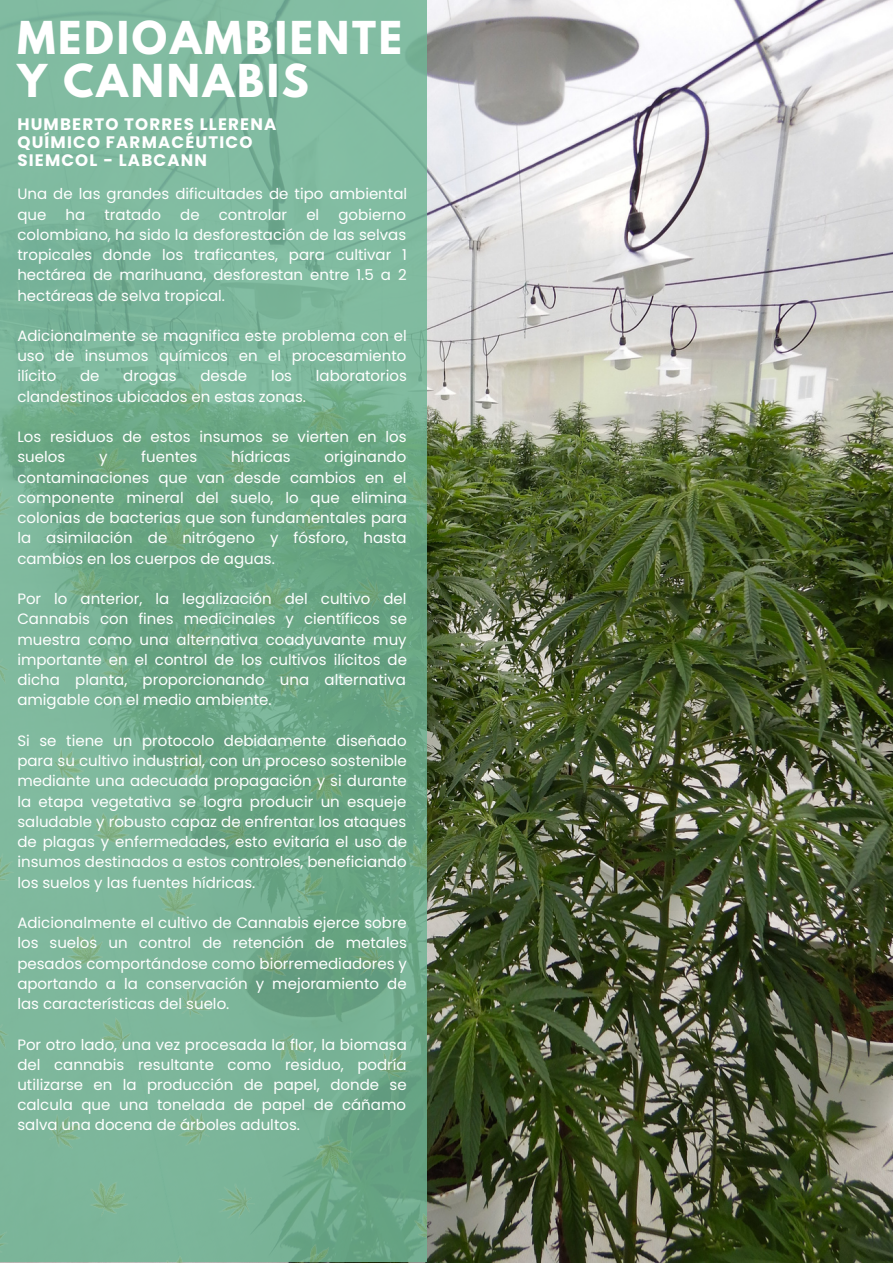
<style>
.page{position:relative;width:893px;height:1264px;background:#fff}
.page>*{position:absolute;margin:0;border:0;box-sizing:border-box;transform-origin:0 0}
.t1{font:700 40.2px/42.8px "League Spartan";letter-spacing:.07em;color:#fff}
.t2{font:700 16.65px/18px "Poppins";letter-spacing:.07em;color:#fff}
.t3{font:15px/20.2px "Poppins";color:#fff;text-align:justify}
</style>
<div class="page">
<img style="left:426px;top:0;width:466px;height:1262px">
<svg style="left:0;top:0;width:426px;height:365px;background:#7eb89e"></svg>
<img style="left:0;top:365px;width:426px;height:897px">
<h1 class="t1" style="left:17px;top:21px;width:386px">MEDIOAMBIENTE<br>Y CANNABIS</h1>
<p class="t2" style="left:17px;top:115px;width:260px">HUMBERTO TORRES LLERENA<br>QUÍMICO FARMACÉUTICO<br>SIEMCOL - LABCANN</p>
<p class="t3" style="left:17px;top:184px;width:391px">Una de las grandes dificultades de tipo ambiental que</p>
<p class="t3" style="left:17px;top:204px;width:391px;text-indent:321px">gobierno colombiano, ha sido la desforestación de las selvas tropicales donde los traficantes, para cultivar 1 hectárea de marihuana, desforestan entre 1.5 a 2 hectáreas de selva tropical.</p>
<p class="t3" style="left:17px;top:325px;width:391px">Adicionalmente se magnifica este problema con el uso de insumos químicos en el procesamiento ilícito</p>
<p class="t3" style="left:66px;top:204px;width:21px">ha</p>
<p class="t3" style="left:104px;top:204px;width:58px">tratado</p>
<p class="t3" style="left:180px;top:204px;width:21px">de</p>
<p class="t3" style="left:219px;top:204px;width:70px">controlar</p>
<p class="t3" style="left:306px;top:204px;width:14px">el</p>
<p class="t3" style="left:80px;top:366px;width:21px">de</p>
<p class="t3" style="left:123px;top:366px;width:55px">drogas</p>
<p class="t3" style="left:200px;top:366px;width:48px">desde</p>
<p class="t3" style="left:271px;top:366px;width:23px">los</p>
<p class="t3" style="left:316px;top:366px;width:92px">laboratorios</p>
<p class="t3" style="left:17px;top:386px;width:290px">clandestinos ubicados en estas zonas.</p>
<p class="t3" style="left:17px;top:427px;width:390px">Los residuos de estos insumos se vierten en los suelos</p>
<p class="t3" style="left:99px;top:447px;width:10px">y</p>
<p class="t3" style="left:141px;top:447px;width:57px">fuentes</p>
<p class="t3" style="left:231px;top:447px;width:61px">hídricas</p>
<p class="t3" style="left:17px;top:447px;width:391px;text-indent:307px">originando contaminaciones que van desde cambios en el componente mineral del suelo, lo que elimina colonias de bacterias que son fundamentales para la asimilación de nitrógeno y fósforo, hasta cambios en los cuerpos de aguas.</p>
<p class="t3" style="left:17px;top:588px;width:391px">Por lo anterior, la legalización del cultivo del Cannabis con fines medicinales y científicos se muestra como una alternativa coadyuvante muy importante en el control de los cultivos ilícitos de dicha planta, proporcionando una alternativa amigable con el medio ambiente.</p>
<p class="t3" style="left:17px;top:730px;width:391px">Si se tiene un protocolo debidamente diseñado para su cultivo industrial, con un proceso sostenible mediante una adecuada propagación y si durante la etapa vegetativa se logra producir un esqueje saludable y robusto capaz de enfrentar los ataques de plagas y enfermedades, esto evitaría el uso de insumos destinados a estos controles, beneficiando los suelos y las fuentes hídricas.</p>
<p class="t3" style="left:17px;top:912px;width:391px">Adicionalmente el cultivo de Cannabis ejerce sobre los suelos un control de retención de metales pesados comportándose como biorremediadores y aportando a la conservación y mejoramiento de las características del suelo.</p>
<p class="t3" style="left:17px;top:1034px;width:391px">Por otro lado, una vez procesada la flor, la biomasa del cannabis resultante como residuo, podría utilizarse en la producción de papel, donde se calcula que una tonelada de papel de cáñamo salva una docena de árboles adultos.</p>
</div>
